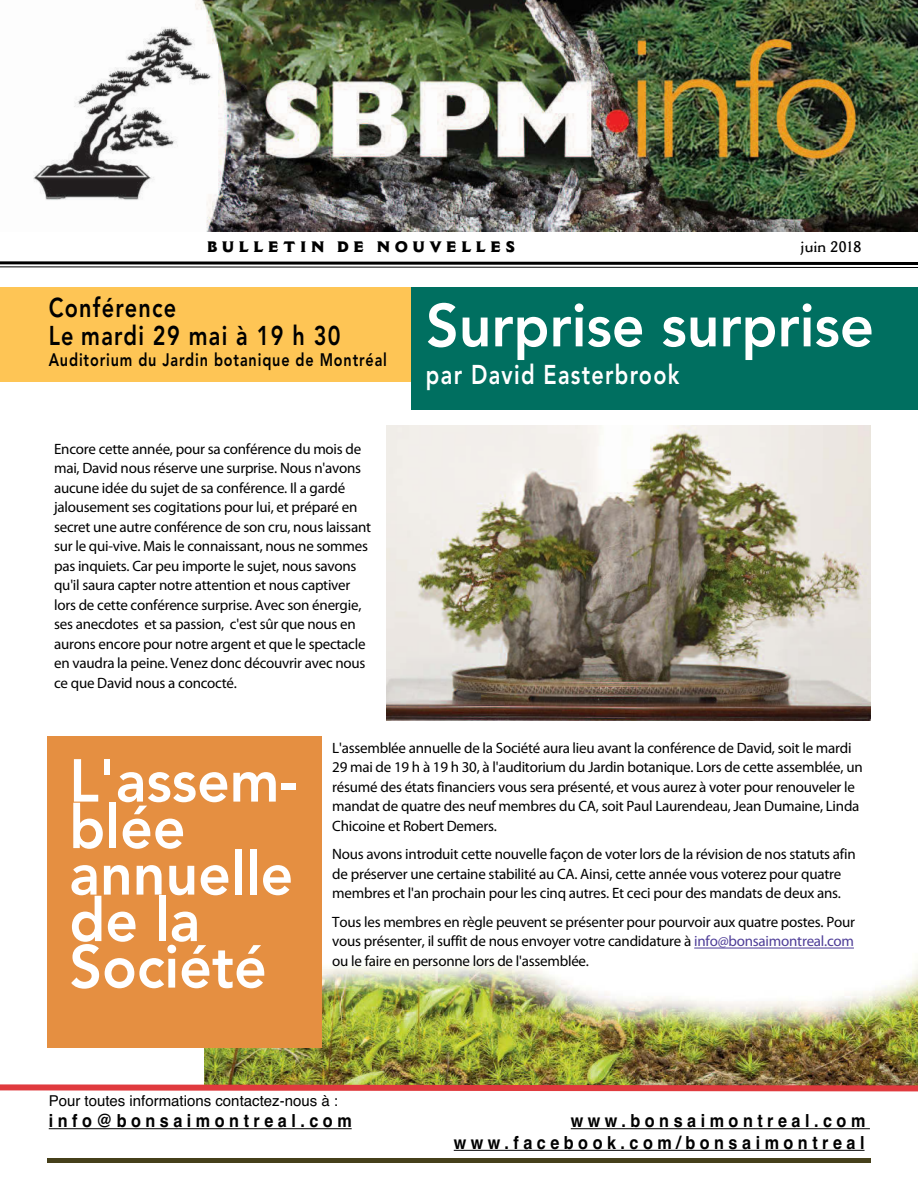
<style>
.page{position:relative;width:918px;height:1188px;background:#fff}
.page>*{position:absolute;margin:0;border:0;box-sizing:border-box;transform-origin:0 0}
.t1{font:800 60px/46.5px "Avenir";color:#fff;scale:.95 1}
.t2{font:800 27px/28.5px "Avenir";letter-spacing:.06em;color:#000;scale:.8 1}
.t3{font:800 27px "Avenir";letter-spacing:.06em;color:#fff;scale:.8 1}
.t4{font:700 18px/21.6px "Helvetica";letter-spacing:.28em;color:#000;text-align:right;scale:.9 1}
.t5{font:800 18px "Avenir";letter-spacing:.06em;color:#000;scale:.8 1}
.t6{font:15px/19.5px "Myriad Pro";letter-spacing:-.015em;color:#000}
.t7{font:15px "Helvetica";color:#000}
.t8{font:800 15px "Cantoria";letter-spacing:.295em;color:#000}
.t9{font:600 15px "Cantoria";color:#000}
.s1{color:#4e3d97}
</style>
<div class="page">
<img style="left:205px;top:760px;width:713px;height:321px">
<img style="left:386px;top:425px;width:484px;height:296px">
<div style="left:0;top:287px;width:531px;height:95px;background:#fec555"></div>
<div style="left:47px;top:736px;width:274px;height:312px;background:#e58f41"></div>
<div style="left:411px;top:287px;width:506px;height:123px;background:#006f60"></div>
<img style="left:33px;top:0;width:885px;height:232px">
<svg style="left:0;top:261px;width:918px;height:7px"></svg>
<hr style="left:49px;top:1128px;width:303px;height:1px;background:#000">
<hr style="left:571px;top:1128px;width:299px;height:1px;background:#000">
<hr style="left:454px;top:1150px;width:411px;height:1px;background:#000">
<hr style="left:47px;top:1159px;width:823px;height:4px;background:#46401b">
<hr style="left:694px;top:948px;width:160px;height:1px;background:#4e3d97">
<img style="left:0;top:1081px;width:918px;height:11px">
<p class="t8" style="left:207px;top:242px;width:310px">BULLETIN DE NOUVELLES</p>
<p class="t9" style="left:801px;top:242px;width:62px">juin 2018</p>
<h2 class="t2" style="left:49px;top:295px;width:367px">Conférence<br>Le mardi 29 mai à 19 h 30</h2>
<p class="t5" style="left:49px;top:353px;width:424px">Auditorium du Jardin botanique de Montréal</p>
<p class="t6" style="left:54px;top:440px;width:318px">Encore cette année, pour sa conférence du mois de mai, David nous réserve une surprise. Nous n'avons aucune idée du sujet de sa conférence. Il a gardé jalousement ses cogitations pour lui, et préparé en secret une autre conférence de son cru, nous laissant sur le qui-vive. Mais le connaissant, nous ne sommes pas inquiets. Car peu importe le sujet, nous savons qu'il saura capter notre attention et nous captiver lors de cette conférence surprise. Avec son énergie, ses anecdotes et sa passion, c'est sûr que nous en aurons encore pour notre argent et que le spectacle en vaudra la peine. Venez donc découvrir avec nous ce que David nous a concocté.</p>
<h1 class="t1" style="left:426px;top:307px;width:473px">Surprise surprise</h1>
<h2 class="t3" style="left:426px;top:363px;width:318px">par David Easterbrook</h2>
<h1 class="t1" style="left:69px;top:763px;width:241px">L'assem&shy;blée annuelle de la<br>Société</h1>
<p class="t6" style="left:332px;top:739px;width:532px">L'assemblée annuelle de la Société aura lieu avant la conférence de David, soit le mardi 29 mai de 19 h à 19 h 30, à l'auditorium du Jardin botanique. Lors de cette assemblée, un résumé des états financiers vous sera présenté, et vous aurez à voter pour renouveler le mandat de quatre des neuf membres du CA, soit Paul Laurendeau, Jean Dumaine, Linda Chicoine et Robert Demers.</p>
<p class="t6" style="left:332px;top:846px;width:525px">Nous avons introduit cette nouvelle façon de voter lors de la révision de nos statuts afin de préserver une certaine stabilité au CA. Ainsi, cette année vous voterez pour quatre membres et l'an prochain pour les cinq autres. Et ceci pour des mandats de deux ans.</p>
<p class="t6" style="left:332px;top:913px;width:524px;text-align:justify">Tous les membres en règle peuvent se présenter pour pourvoir aux quatre postes. Pour vous présenter, il suffit de nous envoyer votre candidature à <span class="s1">info@bonsaimontreal.com </span>ou le faire en personne lors de l'assemblée.</p>
<p class="t7" style="left:49px;top:1092px;width:291px">Pour toutes informations contactez-nous à :</p>
<p class="t4" style="left:49px;top:1110px;width:338px">info@bonsaimontreal.com</p>
<p class="t4" style="left:454px;top:1110px;width:459px">www.bonsaimontreal.com www.facebook.com/bonsaimontreal</p>
</div>
